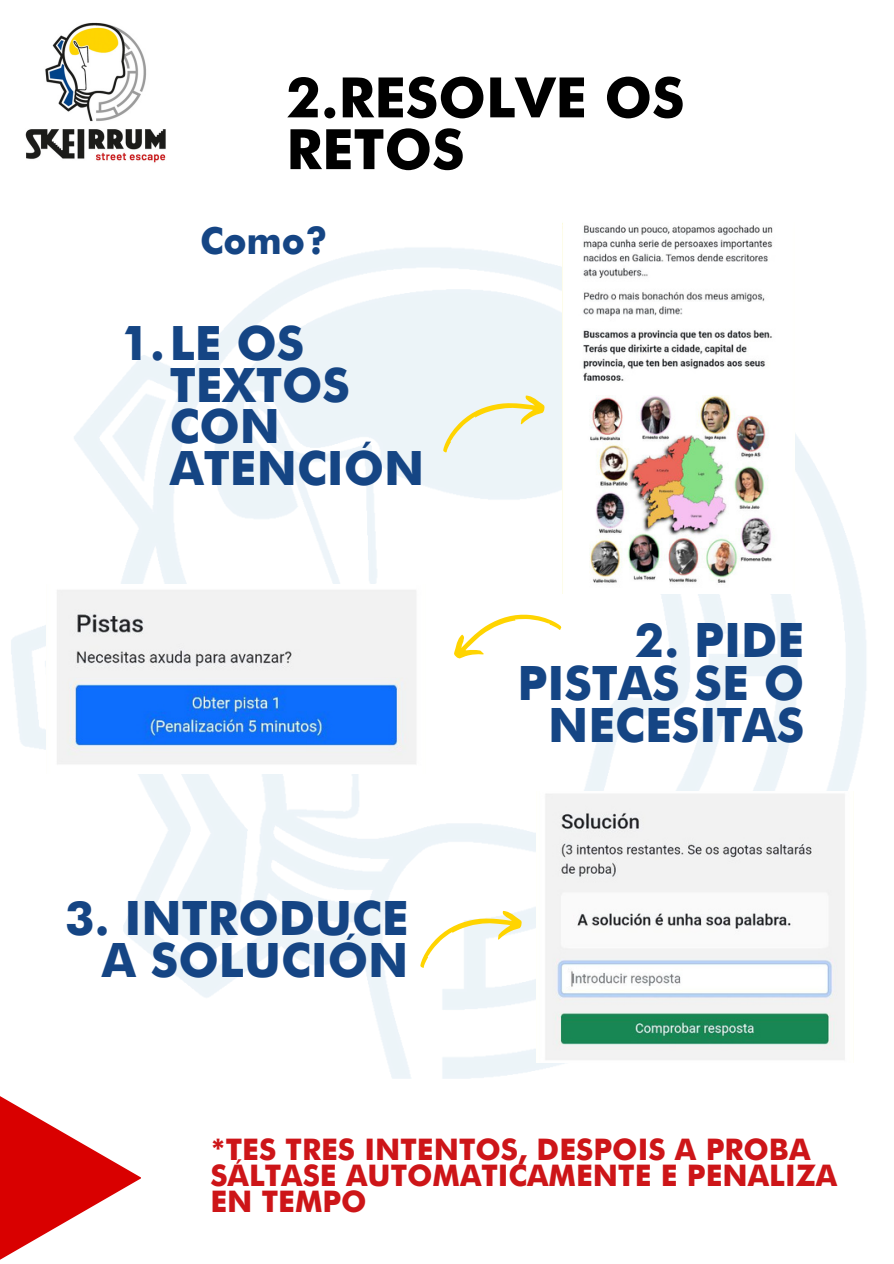
<style>
.page{position:relative;width:894px;height:1264px;background:#fff}
.page>*{position:absolute;margin:0;border:0;box-sizing:border-box;transform-origin:0 0}
.t1{font:700 55.8px/51.8px "Futura";color:#000}
.t2{font:700 47.25px/42.5px "Futura";color:#154584;text-align:right}
.t3{font:700 37.2px "Futura";color:#154584}
.t4{font:700 29.7px/26.1px "Futura";color:#cd1518}
</style>
<div class="page">
<svg style="left:0;top:1096px;width:141px;height:164px"></svg>
<svg style="left:433px;top:387px;width:116px;height:66px;background:#edf0df"></svg>
<svg style="left:454px;top:614px;width:108px;height:45px"></svg>
<svg style="left:420px;top:909px;width:106px;height:59px"></svg>
<img style="left:25px;top:22px;width:141px;height:141px">
<img style="left:562px;top:221px;width:213px;height:373px">
<img style="left:46px;top:585px;width:371px;height:189px">
<img style="left:536px;top:791px;width:310px;height:271px">
<p class="t1" style="left:286px;top:76px;width:399px">2.RESOLVE OS<br>RETOS</p>
<p class="t3" style="left:200px;top:226px;width:129px">Como?</p>
<p class="t2" style="left:170px;top:326px;width:256px;line-height:41.7px;text-align:left;text-indent:-49px">1.LE OS<br>TEXTOS<br>CON<br>ATENCIÓN</p>
<p class="t2" style="left:65px;top:900px;width:345px">3. INTRODUCE<br>A SOLUCIÓN</p>
<p class="t2" style="left:517px;top:623px;width:288px">2. PIDE<br>PISTAS SE O<br>NECESITAS</p>
<h2 class="t4" style="left:210px;top:1138px;width:628px">*TES TRES INTENTOS, DESPOIS A PROBA<br>SÁLTASE AUTOMATICAMENTE E PENALIZA<br>EN TEMPO</h2>
</div>
